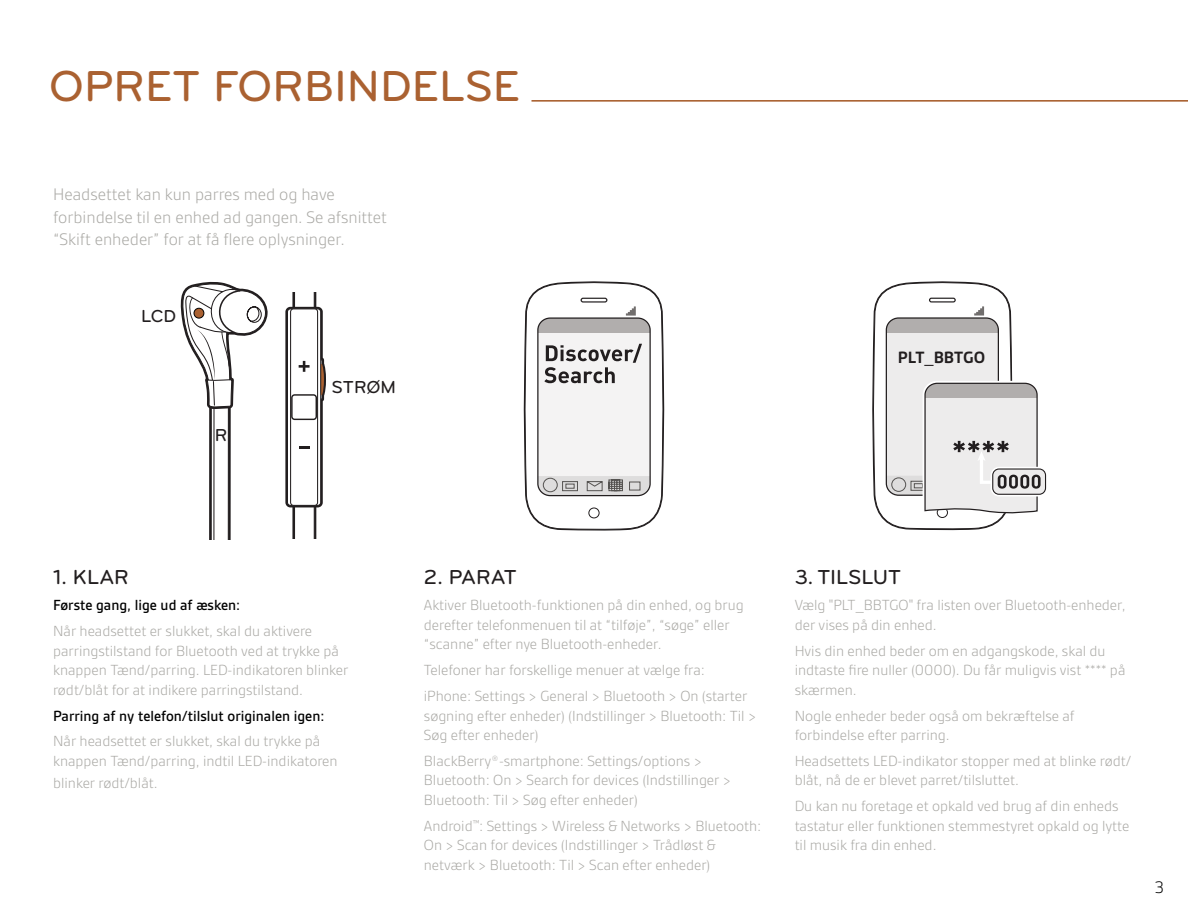
<style>
.page{position:relative;width:1188px;height:918px;background:#fff}
.page>*{position:absolute;margin:0;border:0;box-sizing:border-box;transform-origin:0 0}
.t1{font:500 45px "Bryant";color:#aa6131}
.t2{font:500 21px "Bryant";color:#221e1f}
.t3{font:300 18px/22.5px "Gesta";color:#a9a8a4}
.t4{font:500 18px "Bryant";color:#221e1f}
.t5{font:300 18px "Gesta";color:#000}
.t6{font:700 17.55px "Gesta";color:#221e1f}
.t7{font:300 15.75px/19.5px "Gesta";color:#a9a8a4}
.t8{font:500 15.75px "Gesta";color:#000}
</style>
<div class="page">
<div style="left:285px;top:307px;width:38px;height:200px;border:4px solid #221e1f;border-radius:3px"></div>
<div style="left:287px;top:309px;width:34px;height:196px;background:#fff;border-radius:3px"></div>
<div style="left:287px;top:308px;width:34px;height:198px;border:1px solid #221e1f;border-radius:3px"></div>
<div style="left:290px;top:308px;width:28px;height:198px;border:1px solid #221e1f;border-radius:3px"></div>
<svg style="left:292px;top:293px;width:34px;height:246px"></svg>
<div style="left:297px;top:400px;width:14px;height:14px;background:#fff;border-radius:2px"></div>
<div style="left:291px;top:394px;width:26px;height:26px;border:1px solid #221e1f;border-radius:3px"></div>
<svg style="left:180px;top:281px;width:88px;height:259px"></svg>
<div style="left:194px;top:308px;width:10px;height:10px;background:#aa6131;border-radius:50%"></div>
<div style="left:194px;top:308px;width:10px;height:10px;border:1px solid #000;border-radius:50%"></div>
<svg style="left:523px;top:281px;width:142px;height:250px"></svg>
<div style="left:991px;top:467px;width:57px;height:29px;border:4px solid #fff;border-radius:6px"></div>
<div style="left:993px;top:469px;width:53px;height:25px;background:#edecec;border-radius:6px"></div>
<div style="left:992px;top:468px;width:54px;height:27px;border:1px solid #221e1f;border-radius:6px"></div>
<svg style="left:872px;top:281px;width:170px;height:250px"></svg>
<hr style="left:531px;top:100px;width:657px;height:2px;background:#aa6131">
<h1 class="t1" style="left:49px;top:58px;width:473px">OPRET FORBINDELSE</h1>
<p class="t3" style="left:53px;top:183px;width:335px">Headsettet kan kun parres med og have forbindelse til en enhed ad gangen. Se afsnittet “Skift enheder” for at få flere oplysninger.</p>
<p class="t4" style="left:141px;top:305px;width:36px">LCD</p>
<p class="t4" style="left:215px;top:424px;width:14px">R</p>
<p class="t4" style="left:332px;top:376px;width:66px">STRØM</p>
<p class="t6" style="left:898px;top:348px;width:89px">PLT_BBTGO</p>
<h2 class="t2" style="left:53px;top:565px;width:77px">1. KLAR</h2>
<p class="t8" style="left:53px;top:597px;width:189px">Første gang, lige ud af æsken:</p>
<p class="t7" style="left:53px;top:621px;width:297px">Når headsettet er slukket, skal du aktivere parringstilstand for Bluetooth ved at trykke på knappen Tænd/parring. LED-indikatoren blinker rødt/blåt for at indikere parringstilstand.</p>
<p class="t8" style="left:53px;top:707px;width:273px">Parring af ny telefon/tilslut originalen igen:</p>
<p class="t7" style="left:53px;top:732px;width:286px">Når headsettet er slukket, skal du trykke på knappen Tænd/parring, indtil LED-indikatoren</p>
<p class="t7" style="left:53px;top:774px;width:106px">blinker rødt/blåt.</p>
<h2 class="t2" style="left:424px;top:565px;width:94px">2. PARAT</h2>
<p class="t7" style="left:424px;top:596px;width:321px">Aktiver Bluetooth-funktionen på din enhed, og brug derefter telefonmenuen til at “tilføje”, “søge” eller “scanne” efter nye Bluetooth-enheder.</p>
<p class="t7" style="left:424px;top:657px;width:325px;line-height:26px">Telefoner har forskellige menuer at vælge fra: iPhone: Settings &gt; General &gt; Bluetooth &gt; On (starter</p>
<p class="t7" style="left:424px;top:706px;width:334px">søgning efter enheder) (Indstillinger &gt; Bluetooth: Til &gt;<br>Søg efter enheder)</p>
<p class="t7" style="left:424px;top:751px;width:309px">BlackBerry®-smartphone: Settings/options &gt;<br>Bluetooth: On &gt; Search for devices (Indstillinger &gt;<br>Bluetooth: Til &gt; Søg efter enheder)</p>
<p class="t7" style="left:424px;top:816px;width:339px">Android<sup>™</sup>: Settings &gt; Wireless &amp; Networks &gt; Bluetooth:<br>On &gt; Scan for devices (Indstillinger &gt; Trådløst &amp; netværk &gt; Bluetooth: Til &gt; Scan efter enheder)</p>
<h2 class="t2" style="left:795px;top:565px;width:108px">3. TILSLUT</h2>
<p class="t7" style="left:795px;top:596px;width:332px">Vælg "PLT_BBTGO" fra listen over Bluetooth-enheder, der vises på din enhed.</p>
<p class="t7" style="left:795px;top:641px;width:332px">Hvis din enhed beder om en adgangskode, skal du indtaste fire nuller (0000). Du får muligvis vist **** på skærmen.</p>
<p class="t7" style="left:795px;top:706px;width:281px">Nogle enheder beder også om bekræftelse af forbindelse efter parring.</p>
<p class="t7" style="left:795px;top:751px;width:338px">Headsettets LED-indikator stopper med at blinke rødt/ blåt, nå de er blevet parret/tilsluttet.</p>
<p class="t7" style="left:795px;top:797px;width:336px">Du kan nu foretage et opkald ved brug af din enheds tastatur eller funktionen stemmestyret opkald og lytte til musik fra din enhed.</p>
<p class="t5" style="left:1155px;top:877px;width:10px">3</p>
</div>
